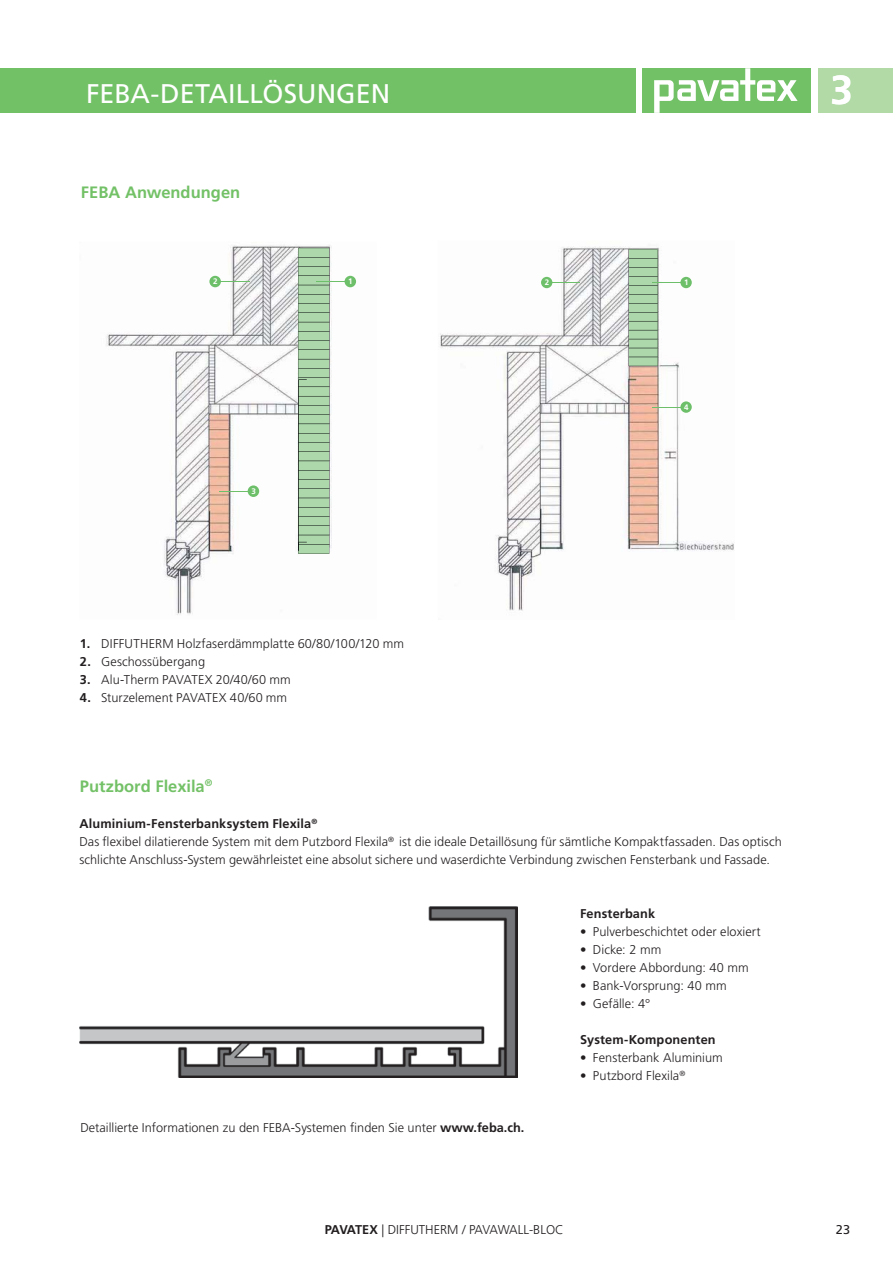
<style>
.page{position:relative;width:893px;height:1263px;background:#fff}
.page>*{position:absolute;margin:0;border:0;box-sizing:border-box;transform-origin:0 0}
.t1{font:700 40.5px "Frutiger LT Std";color:#fff}
.t2{font:27px "Frutiger LT Std";color:#fff}
.t3{font:700 16.5px "Frutiger LT Std";color:#73c167}
.t4{font:300 12.75px/18px "Frutiger LT Std";letter-spacing:.005em;color:#231f20}
.t5{font:300 12.75px "Frutiger LT Com";color:#231f20}
.t6{font:700 12.75px "Frutiger LT Std";letter-spacing:.01em;color:#231f20}
.t7{font:12.75px "Frutiger LT Std";color:#231f20}
.t8{font:700 8.1px "Frutiger LT Std";color:#fff}
.t9{font:700 7.95px "Frutiger LT Std";color:#fff}
.s1{font-weight:700}
.s2{font-stretch:condensed}
.s3{font-family:"Frutiger LT Std";font-weight:700}
</style>
<div class="page">
<div style="left:643px;top:68px;width:167px;height:45px;background:#73c167"></div>
<svg style="left:654px;top:68px;width:143px;height:45px"></svg>
<div style="left:0;top:68px;width:636px;height:45px;background:#73c167"></div>
<div style="left:818px;top:68px;width:75px;height:45px;background:#b2daa7"></div>
<img style="left:106px;top:245px;width:251px;height:370px">
<div style="left:209px;top:276px;width:12px;height:11px;background:#6dc069;border-radius:50%"></div>
<svg style="left:221px;top:281px;width:28px;height:1px"></svg>
<div style="left:344px;top:276px;width:12px;height:11px;background:#6dc069;border-radius:50%"></div>
<svg style="left:298px;top:248px;width:47px;height:306px"></svg>
<div style="left:248px;top:485px;width:11px;height:12px;background:#6dc069;border-radius:50%"></div>
<svg style="left:219px;top:491px;width:29px;height:1px"></svg>
<img style="left:440px;top:246px;width:294px;height:365px">
<div style="left:541px;top:277px;width:11px;height:11px;background:#6dc069;border-radius:50%"></div>
<svg style="left:552px;top:282px;width:28px;height:1px"></svg>
<div style="left:680px;top:277px;width:12px;height:11px;background:#6dc069;border-radius:50%"></div>
<svg style="left:629px;top:249px;width:52px;height:117px"></svg>
<div style="left:680px;top:401px;width:12px;height:12px;background:#6dc069;border-radius:50%"></div>
<svg style="left:652px;top:407px;width:28px;height:1px"></svg>
<img style="left:79px;top:907px;width:438px;height:170px">
<h2 class="t2" style="left:86px;top:82px;width:305px">FEBA-DETAILLÖSUNGEN</h2>
<p class="t3" style="left:81px;top:185px;width:161px">FEBA Anwendungen</p>
<p class="t8" style="left:213px;top:278px;width:6px">2</p>
<p class="t8" style="left:348px;top:278px;width:6px">1</p>
<p class="t8" style="left:251px;top:487px;width:6px">3</p>
<p class="t9" style="left:545px;top:279px;width:6px">2</p>
<p class="t9" style="left:684px;top:279px;width:6px">1</p>
<p class="t9" style="left:684px;top:403px;width:6px">4</p>
<h1 class="t1" style="left:830px;top:72px;width:24px">3</h1>
<p class="t4" style="left:80px;top:635px;width:326px"><span class="s1">1.</span> DIFFUTHERM Holzfaserdämmplatte 60/80/100/120 mm</p>
<p class="t4" style="left:80px;top:653px;width:127px"><span class="s1">2.</span> Geschossübergang</p>
<p class="t4" style="left:80px;top:671px;width:212px"><span class="s1">3.</span> Alu-Therm PAVATEX 20/40/60 mm</p>
<p class="t4" style="left:80px;top:689px;width:209px"><span class="s1">4.</span> Sturzelement PAVATEX 40/60 mm</p>
<p class="t3" style="left:80px;top:779px;width:134px">Putzbord Flexila<sup>®</sup></p>
<p class="t4" style="left:79px;top:815px;width:704px"><span class="s1">Aluminium-Fensterbanksystem Flexila</span><sup>®<br></sup>Das flexibel dilatierende System mit dem Putzbord Flexila<sup>®</sup> ist die ideale Detaillösung für sämtliche Kompaktfassaden. Das optisch schlichte Anschluss-System gewährleistet eine absolut sichere und waserdichte Verbindung zwischen Fensterbank und Fassade.</p>
<p class="t4" style="left:80px;top:1119px;width:445px">Detaillierte Informationen zu den FEBA-Systemen finden Sie unter <span class="s1">www.feba.ch.</span></p>
<p class="t6" style="left:580px;top:908px;width:77px">Fensterbank</p>
<p class="t4" style="left:580px;top:923px;width:182px"><span class="s2">•</span> Pulverbeschichtet oder eloxiert</p>
<p class="t4" style="left:580px;top:941px;width:83px"><span class="s2">•</span> Dicke: 2 mm</p>
<p class="t4" style="left:580px;top:959px;width:170px"><span class="s2">•</span> Vordere Abbordung: 40 mm</p>
<p class="t4" style="left:580px;top:977px;width:148px"><span class="s2">•</span> Bank-Vorsprung: 40 mm</p>
<p class="t4" style="left:580px;top:995px;width:72px"><span class="s2">•</span> Gefälle: 4°</p>
<p class="t6" style="left:580px;top:1034px;width:137px">System-Komponenten</p>
<p class="t4" style="left:580px;top:1049px;width:144px"><span class="s2">•</span> Fensterbank Aluminium</p>
<p class="t4" style="left:580px;top:1067px;width:107px"><span class="s2">•</span> Putzbord Flexila<sup>®</sup></p>
<p class="t5" style="left:325px;top:1224px;width:240px"><span class="s3">PAVATEX</span> | DIFFUTHERM / PAVAWALL-BLOC</p>
<p class="t7" style="left:836px;top:1224px;width:16px">23</p>
</div>
